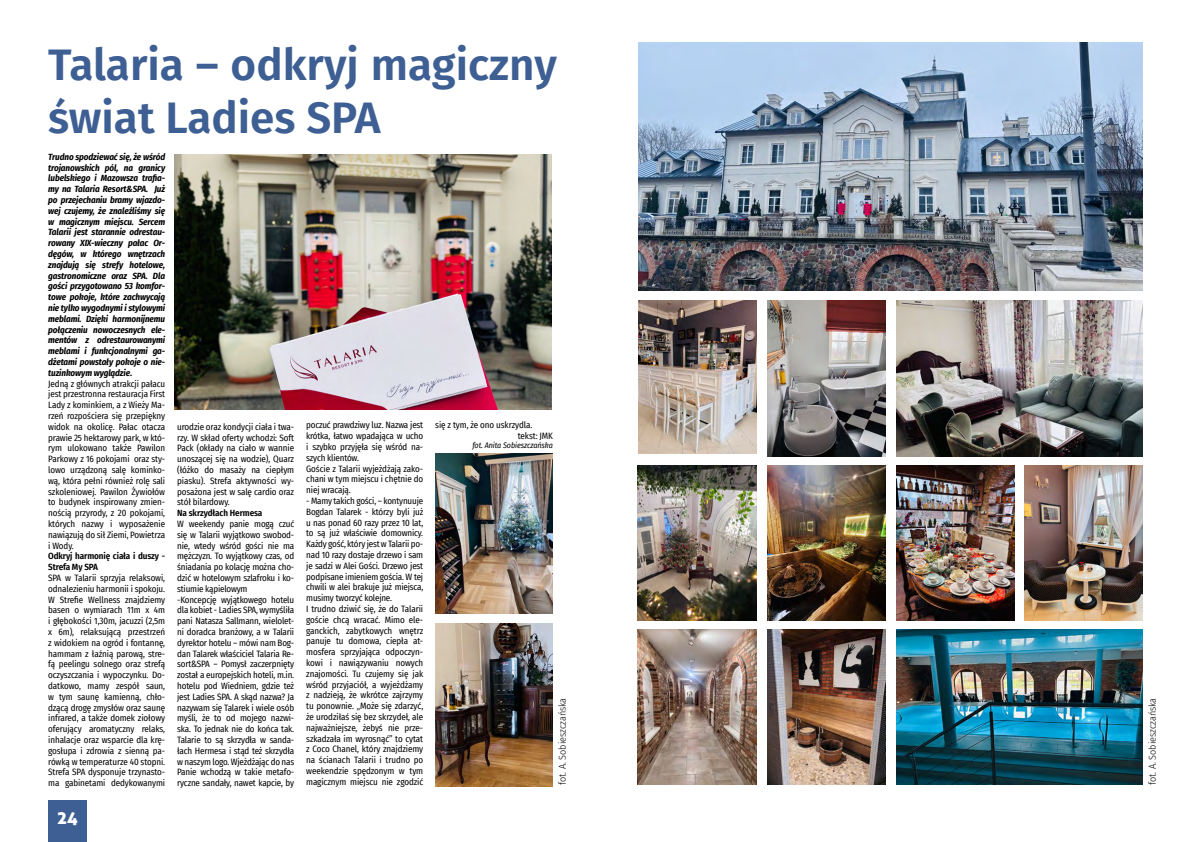
<style>
.page{position:relative;width:1191px;height:842px;background:#fff}
.page>*{position:absolute;margin:0;border:0;box-sizing:border-box;transform-origin:0 0}
.t1{font:600 44px/52.8px "Fira Sans";color:#3e5f93}
.t2{font:18px "Aller Display";color:#fff}
.t3{font:300 10px "Fira Sans Condensed";color:#000}
.t4{font:9px/10.8px "Fira Sans Condensed";letter-spacing:-.02em;color:#000}
.t5{font:italic 700 9px/10.8px "Fira Sans Condensed";letter-spacing:-.01em;color:#000}
.t6{font:600 9px/10.8px "Fira Sans Condensed";letter-spacing:-.01em;color:#000}
.t7{font:italic 8px "Fira Sans Condensed";letter-spacing:-.01em;color:#000}
.s1{font-weight:600;font-style:normal}
.s2{font-weight:400;font-style:normal}
</style>
<div class="page">
<div style="left:48px;top:800px;width:39px;height:42px;background:#3e5f93"></div>
<img style="left:435px;top:454px;width:118px;height:159px">
<img style="left:435px;top:624px;width:118px;height:162px">
<img style="left:638px;top:301px;width:118px;height:153px">
<img style="left:638px;top:43px;width:504px;height:248px">
<img style="left:896px;top:301px;width:247px;height:155px">
<img style="left:896px;top:630px;width:246px;height:155px">
<img style="left:175px;top:154px;width:376px;height:256px">
<img style="left:638px;top:465px;width:118px;height:156px">
<img style="left:896px;top:465px;width:118px;height:156px">
<img style="left:638px;top:630px;width:118px;height:155px">
<img style="left:767px;top:630px;width:118px;height:155px">
<img style="left:767px;top:465px;width:118px;height:156px">
<img style="left:767px;top:301px;width:118px;height:155px">
<img style="left:1024px;top:465px;width:118px;height:156px">
<h1 class="t1" style="left:48px;top:36px;width:510px">Talaria – odkryj magiczny świat Ladies SPA</h1>
<p class="t5" style="left:48px;top:151px;width:118px">Trudno spodziewać się, że wśród trojanowskich pól, na granicy lubelskiego i Mazowsza trafia&shy;my na Talaria Resort&amp;SPA. Już po przejechaniu bramy wjazdo&shy;wej czujemy, że znaleźliśmy się w magicznym miejscu. Sercem<br>Talarii jest starannie odrestau&shy;rowany XIX-wieczny pałac Or&shy;dęgów, w którego wnętrzach znajdują się strefy hotelowe, gastronomiczne oraz SPA. Dla gości przygotowano 53 komfor&shy;towe pokoje, które zachwycają nie tylko wygodnymi i stylowymi meblami. Dzięki harmonijnemu połączeniu nowoczesnych ele&shy;mentów z odrestaurowanymi meblami i funkcjonalnymi ga&shy;dżetami powstały pokoje o nie&shy;tuzinkowym wyglądzie<span class="s1">.<br></span><span class="s2">Jedną z głównych atrakcji pałacu jest przestronna restauracja First<br>Lady z kominkiem, a z Wieży Ma&shy;rzeń rozpościera się przepiękny widok na okolicę. Pałac otacza prawie 25 hektarowy park, w któ&shy;rym ulokowano także Pawilon<br>Parkowy z 16 pokojami oraz sty&shy;lowo urządzoną salę kominko&shy;wą, która pełni również rolę sali szkoleniowej. Pawilon Żywiołów to budynek inspirowany zmien&shy;nością przyrody, z 20 pokojami, których nazwy i wyposażenie nawiązują do sił Ziemi, Powietrza i Wody.</span></p>
<p class="t6" style="left:48px;top:550px;width:118px">Odkryj harmonię ciała i duszy -<br>Strefa My SPA</p>
<p class="t4" style="left:48px;top:572px;width:118px;text-align:justify">SPA w Talarii sprzyja relaksowi, odnalezieniu harmonii i spokoju.<br>W Strefie Wellness znajdziemy basen o wymiarach 11m x 4m i głębokości 1,30m, jacuzzi (2,5m x 6m), relaksującą przestrzeń z widokiem na ogród i fontannę, hammam z łaźnią parową, stre&shy;fą peelingu solnego oraz strefą oczyszczania i wypoczynku. Do&shy;datkowo, mamy zespół saun, w tym saunę kamienną, chło&shy;dzącą drogę zmysłów oraz saunę infrared, a także domek ziołowy oferujący aromatyczny relaks, inhalacje oraz wsparcie dla krę&shy;gosłupa i zdrowia z sienną pa&shy;rówką w temperaturze 40 stopni.<br>Strefa SPA dysponuje trzynasto&shy;ma gabinetami dedykowanymi</p>
<p class="t4" style="left:518px;top:419px;width:37px;text-indent:-83px">się z tym, że ono uskrzydla. tekst: JMK</p>
<p class="t7" style="left:472px;top:439px;width:82px">fot. Anita Sobieszczańska</p>
<p class="t4" style="left:306px;top:420px;width:118px">poczuć prawdziwy luz. Nazwa jest krótka, łatwo wpadająca w ucho i szybko przyjęła się wśród na&shy;szych klientów.<br>Goście z Talarii wyjeżdżają zako&shy;chani w tym miejscu i chętnie do niej wracają.</p>
<p class="t4" style="left:306px;top:495px;width:118px">- Mamy takich gości, – kontynuuje<br>Bogdan Talarek - którzy byli już u nas ponad 60 razy przez 10 lat, to są już właściwie domownicy.<br>Każdy gość, który jest w Talarii po&shy;nad 10 razy dostaje drzewo i sam je sadzi w Alei Gości. Drzewo jest podpisane imieniem gościa. W tej chwili w alei brakuje już miejsca, musimy tworzyć kolejne.<br>I trudno dziwić się, że do Talarii goście chcą wracać. Mimo ele&shy;ganckich, zabytkowych wnętrz panuje tu domowa, ciepła at&shy;mosfera sprzyjająca odpoczyn&shy;kowi i nawiązywaniu nowych znajomości. Tu czujemy się jak wśród przyjaciół, a wyjeżdżamy z nadzieją, że wkrótce zajrzymy tu ponownie. „Może się zdarzyć, że urodziłaś się bez skrzydeł, ale najważniejsze, żebyś nie prze&shy;szkadzała im wyrosnąć” to cytat z Coco Chanel, który znajdziemy na ścianach Talarii i trudno po weekendzie spędzonym w tym magicznym miejscu nie zgodzić</p>
<p class="t4" style="left:177px;top:421px;width:118px;text-align:justify">urodzie oraz kondycji ciała i twa&shy;rzy. W skład oferty wchodzi: Soft Pack (okłady na ciało w wannie unoszącej się na wodzie), Quarz (łóżko do masaży na ciepłym piasku). Strefa aktywności wy&shy;posażona jest w salę cardio oraz stół bilardowy.</p>
<p class="t6" style="left:177px;top:507px;width:87px">Na skrzydłach Hermesa</p>
<p class="t4" style="left:177px;top:518px;width:118px">W weekendy panie mogą czuć się w Talarii wyjątkowo swobod&shy;nie, wtedy wśród gości nie ma mężczyzn. To wyjątkowy czas, od śniadania po kolację można cho&shy;dzić w hotelowym szlafroku i ko&shy;stiumie kąpielowym<br>-Koncepcję wyjątkowego hotelu dla kobiet - Ladies SPA, wymyśliła pani Natasza Sallmann, wielolet&shy;ni doradca branżowy, a w Talarii dyrektor hotelu – mówi nam Bog&shy;dan Talarek właściciel Talaria Re&shy;sort&amp;SPA – Pomysł zaczerpnięty został a europejskich hoteli, m.in. hotelu pod Wiedniem, gdzie też jest Ladies SPA. A skąd nazwa? Ja nazywam się Talarek i wiele osób myśli, że to od mojego nazwi&shy;ska. To jednak nie do końca tak.<br>Talarie to są skrzydła w sanda&shy;łach Hermesa i stąd też skrzydła w naszym logo. Wjeżdżając do nas<br>Panie wchodzą w takie metafo&shy;ryczne sandały, nawet kapcie, by</p>
<p class="t3" style="left:555px;top:785px;width:88px;rotate:-90deg">fot. A. Sobieszczańska</p>
<p class="t3" style="left:1145px;top:785px;width:88px;rotate:-90deg">fot. A. Sobieszczańska</p>
<h2 class="t2" style="left:58px;top:806px;width:22px">24</h2>
</div>
